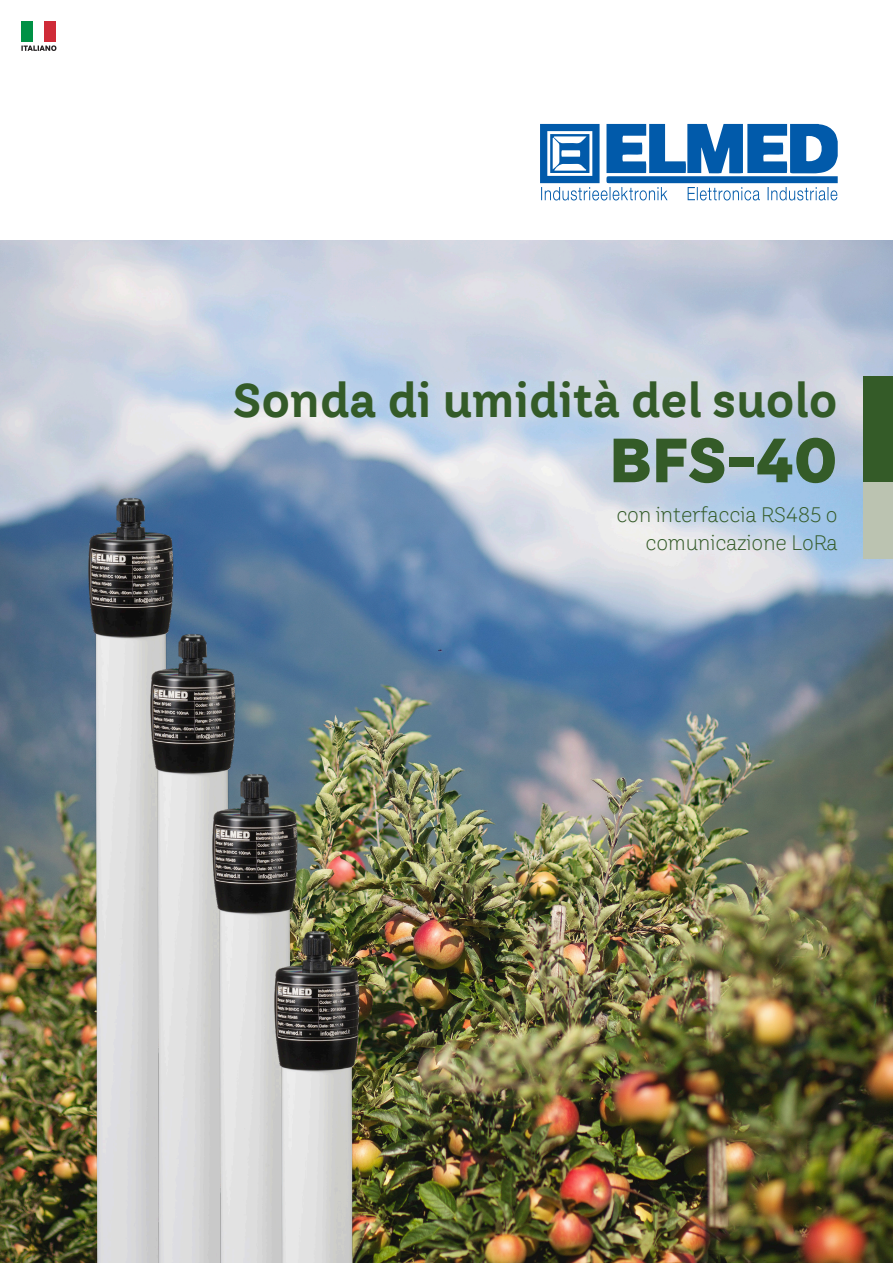
<style>
.page{position:relative;width:893px;height:1263px;background:#fff}
.page>*{position:absolute;margin:0;border:0;box-sizing:border-box;transform-origin:0 0}
.t1{font:800 62.25px "TT Hazelnuts";color:#345b28}
.t2{font:700 47.25px "TT Hazelnuts";color:#345b28}
.t3{font:300 21px/28.2px "TT Hazelnuts";color:#345b28;text-align:right}
</style>
<div class="page">
<img style="left:0;top:240px;width:893px;height:1023px">
<div style="left:863px;top:376px;width:30px;height:106px;background:#345b28"></div>
<svg style="left:540px;top:124px;width:298px;height:76px"></svg>
<div style="left:863px;top:482px;width:30px;height:77px;background:#bbc3b1"></div>
<img style="left:87px;top:486px;width:87px;height:777px">
<img style="left:149px;top:622px;width:87px;height:641px">
<img style="left:211px;top:762px;width:87px;height:501px">
<img style="left:273px;top:919px;width:86px;height:344px">
<div style="left:21px;top:21px;width:12px;height:21px;background:#009145"></div>
<div style="left:45px;top:21px;width:11px;height:21px;background:#cf2b38"></div>
<svg style="left:21px;top:45px;width:35px;height:6px"></svg>
<p class="t2" style="left:233px;top:369px;width:606px">Sonda di umidità del suolo</p>
<p class="t1" style="left:609px;top:419px;width:230px">BFS-40</p>
<p class="t3" style="left:616px;top:500px;width:223px">con interfaccia RS485 o comunicazione LoRa</p>
</div>
